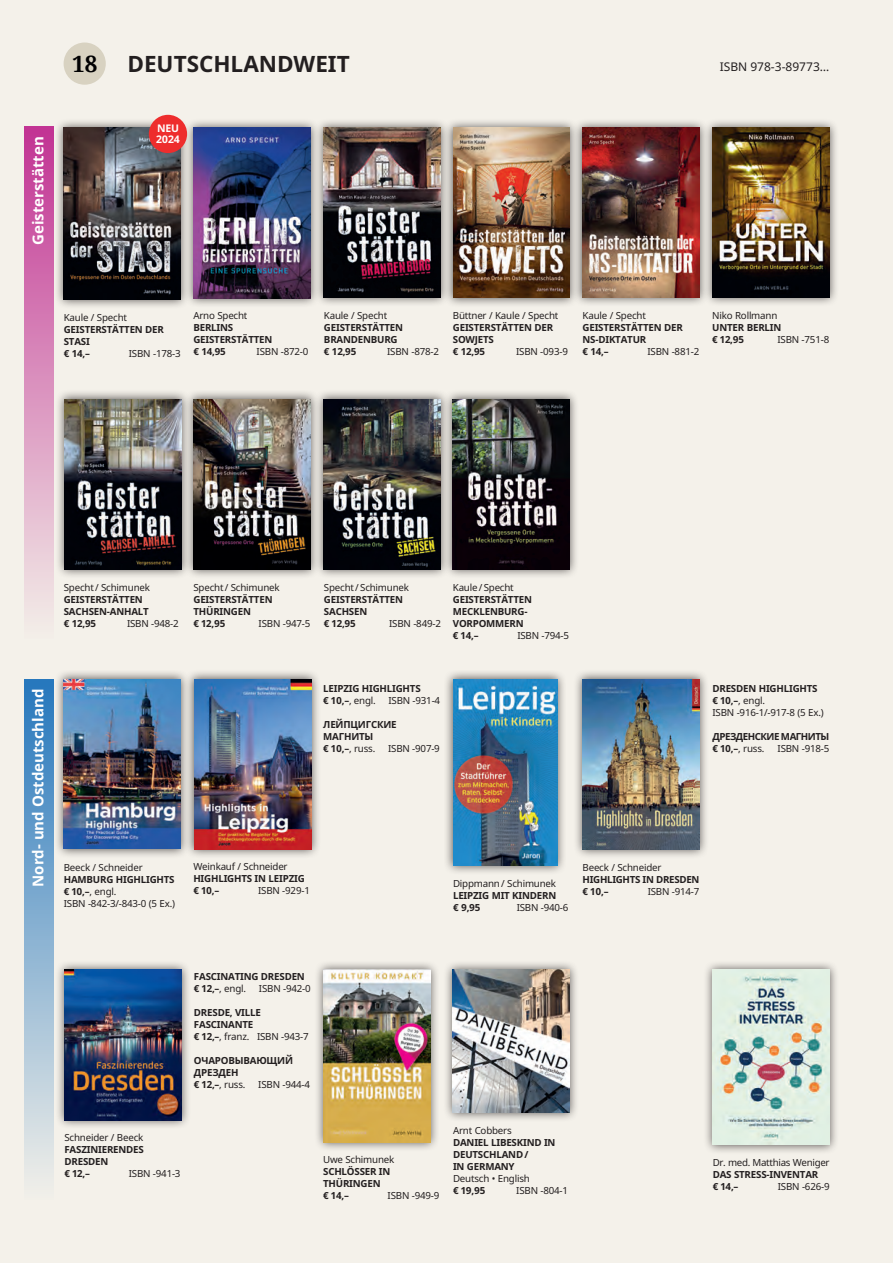
<style>
.page{position:relative;width:893px;height:1263px;background:#f4f1ea}
.page>*{position:absolute;margin:0;border:0;box-sizing:border-box;transform-origin:0 0}
.t1{font:700 22.5px "Noto Sans";color:#231f20}
.t2{font:700 22.5px "Noto Serif";color:#000001}
.t3{font:700 15px "Noto Sans";color:#fff}
.t4{font:12px "Noto Sans";color:#231f20}
.t5{font:700 10.5px/10.5px "Noto Sans";letter-spacing:-.02em;color:#fff}
.t6{font:700 9.75px/12px "Noto Sans";letter-spacing:-.02em;color:#231f20}
.t7{font:9.75px/12px "Noto Sans";letter-spacing:-.02em;color:#231f20}
.t8{font:700 9.75px/12px "Noto Sans";letter-spacing:-.05em;color:#231f20}
.s1{font-weight:400}
.s2{font-weight:700}
</style>
<div class="page">
<div style="left:64px;top:43px;width:42px;height:42px;background:#d8d2c1;border-radius:50%"></div>
<div style="left:24px;top:679px;width:30px;height:520px;background:linear-gradient(to bottom,#2577bc,#f1efe9)"></div>
<div style="left:24px;top:127px;width:30px;height:512px;background:linear-gradient(to bottom,#c13293,#f3eee8)"></div>
<div style="left:185px;top:670px;width:136px;height:189px;background:#231f20;opacity:.75"></div>
<img style="left:194px;top:679px;width:117px;height:171px">
<div style="left:573px;top:670px;width:136px;height:189px;background:#231f20;opacity:.75"></div>
<img style="left:582px;top:679px;width:117px;height:170px">
<div style="left:444px;top:670px;width:122px;height:205px;background:#231f20;opacity:.75"></div>
<img style="left:453px;top:679px;width:104px;height:187px">
<div style="left:54px;top:670px;width:136px;height:188px;background:#231f20;opacity:.75"></div>
<img style="left:64px;top:679px;width:117px;height:170px">
<div style="left:55px;top:390px;width:136px;height:189px;background:#231f20;opacity:.75"></div>
<img style="left:64px;top:399px;width:117px;height:170px">
<div style="left:184px;top:390px;width:136px;height:189px;background:#231f20;opacity:.75"></div>
<img style="left:193px;top:399px;width:117px;height:171px">
<div style="left:314px;top:390px;width:136px;height:189px;background:#231f20;opacity:.75"></div>
<img style="left:324px;top:399px;width:117px;height:170px">
<div style="left:444px;top:390px;width:135px;height:189px;background:#231f20;opacity:.75"></div>
<img style="left:453px;top:399px;width:117px;height:170px">
<div style="left:444px;top:118px;width:135px;height:189px;background:#231f20;opacity:.75"></div>
<img style="left:453px;top:128px;width:117px;height:170px">
<div style="left:573px;top:118px;width:135px;height:189px;background:#231f20;opacity:.75"></div>
<img style="left:582px;top:128px;width:117px;height:170px">
<div style="left:184px;top:118px;width:136px;height:190px;background:#231f20;opacity:.75"></div>
<img style="left:193px;top:128px;width:117px;height:170px">
<div style="left:54px;top:118px;width:136px;height:191px;background:#231f20;opacity:.75"></div>
<img style="left:64px;top:128px;width:117px;height:172px">
<div style="left:703px;top:118px;width:136px;height:189px;background:#231f20;opacity:.75"></div>
<img style="left:712px;top:128px;width:117px;height:170px">
<div style="left:315px;top:118px;width:135px;height:189px;background:#231f20;opacity:.75"></div>
<img style="left:324px;top:128px;width:117px;height:170px">
<div style="left:55px;top:960px;width:136px;height:169px;background:#231f20;opacity:.75"></div>
<img style="left:64px;top:969px;width:117px;height:151px">
<div style="left:314px;top:960px;width:125px;height:191px;background:#231f20;opacity:.75"></div>
<img style="left:323px;top:969px;width:107px;height:173px">
<div style="left:444px;top:960px;width:135px;height:162px;background:#231f20;opacity:.75"></div>
<img style="left:453px;top:969px;width:117px;height:144px">
<div style="left:703px;top:960px;width:136px;height:194px;background:#231f20;opacity:.75"></div>
<img style="left:712px;top:969px;width:117px;height:176px">
<div style="left:149px;top:115px;width:38px;height:38px;background:#ee2d2d;border-radius:50%"></div>
<h2 class="t3" style="left:30px;top:245px;width:110px;rotate:-90deg">Geisterstätten</h2>
<h1 class="t2" style="left:72px;top:48px;width:27px">18</h1>
<h1 class="t1" style="left:127px;top:51px;width:224px">DEUTSCHLANDWEIT</h1>
<p class="t4" style="left:720px;top:60px;width:111px">ISBN 978-3-89773…</p>
<p class="t5" style="left:156px;top:123px;width:25px">NEU<br>2024</p>
<p class="t7" style="left:64px;top:312px;width:65px">Kaule / Specht</p>
<p class="t6" style="left:64px;top:324px;width:102px">GEISTERSTÄTTEN DER<br>STASI<br>€ 14,–</p>
<p class="t7" style="left:129px;top:348px;width:53px">ISBN -178-3</p>
<p class="t7" style="left:193px;top:309px;width:56px">Arno Specht</p>
<p class="t6" style="left:193px;top:321px;width:81px">BERLINS<br>GEISTERSTÄTTEN € 14,95</p>
<p class="t7" style="left:257px;top:345px;width:53px">ISBN -872-0</p>
<p class="t7" style="left:324px;top:309px;width:65px">Kaule / Specht</p>
<p class="t6" style="left:324px;top:321px;width:81px">GEISTERSTÄTTEN<br>BRANDENBURG € 12,95</p>
<p class="t7" style="left:387px;top:345px;width:53px">ISBN -878-2</p>
<p class="t7" style="left:453px;top:309px;width:107px">Büttner / Kaule / Specht</p>
<p class="t6" style="left:453px;top:321px;width:102px">GEISTERSTÄTTEN DER<br>SOWJETS<br>€ 12,95</p>
<p class="t7" style="left:516px;top:345px;width:53px">ISBN -093-9</p>
<p class="t7" style="left:583px;top:310px;width:65px">Kaule / Specht</p>
<p class="t6" style="left:583px;top:322px;width:102px">GEISTERSTÄTTEN DER<br>NS-DIKTATUR<br>€ 14,–</p>
<p class="t7" style="left:647px;top:346px;width:53px">ISBN -881-2</p>
<p class="t7" style="left:712px;top:309px;width:67px">Niko Rollmann</p>
<p class="t6" style="left:712px;top:321px;width:71px">UNTER BERLIN € 12,95</p>
<p class="t7" style="left:777px;top:333px;width:53px">ISBN -751-8</p>
<h2 class="t3" style="left:30px;top:887px;width:199px;rotate:-90deg">Nord- und Ostdeutschland</h2>
<p class="t7" style="left:64px;top:582px;width:88px">Specht / Schimunek</p>
<p class="t6" style="left:64px;top:594px;width:87px">GEISTERSTÄTTEN<br>SACHSEN-ANHALT € 12,95</p>
<p class="t7" style="left:127px;top:618px;width:53px">ISBN -948-2</p>
<p class="t7" style="left:193px;top:582px;width:88px">Specht / Schimunek</p>
<p class="t6" style="left:193px;top:594px;width:81px">GEISTERSTÄTTEN<br>THÜRINGEN<br>€ 12,95</p>
<p class="t7" style="left:259px;top:618px;width:53px">ISBN -947-5</p>
<p class="t7" style="left:324px;top:582px;width:87px">Specht / Schimunek</p>
<p class="t6" style="left:324px;top:594px;width:81px">GEISTERSTÄTTEN<br>SACHSEN<br>€ 12,95</p>
<p class="t7" style="left:389px;top:618px;width:53px">ISBN -849-2</p>
<p class="t7" style="left:453px;top:582px;width:62px">Kaule / Specht</p>
<p class="t6" style="left:453px;top:594px;width:81px">GEISTERSTÄTTEN<br>MECKLENBURG-<br>VORPOMMERN<br>€ 14,–</p>
<p class="t7" style="left:517px;top:630px;width:53px">ISBN -794-5</p>
<p class="t6" style="left:323px;top:683px;width:99px">LEIPZIG HIGHLIGHTS € 10,–<span class="s1">, engl.</span></p>
<p class="t7" style="left:388px;top:695px;width:53px">ISBN -931-4</p>
<p class="t6" style="left:323px;top:719px;width:75px">ЛЕЙПЦИГСКИЕ<br>МАГНИТЫ<br>€ 10,–<span class="s1">, russ.</span></p>
<p class="t7" style="left:388px;top:743px;width:53px">ISBN -907-9</p>
<p class="t7" style="left:712px;top:683px;width:113px"><span class="s2">DRESDEN HIGHLIGHTS € 10,–</span>, engl.<br>ISBN -916-1/-917-8 (5 Ex.)</p>
<p class="t8" style="left:712px;top:731px;width:118px">ДРЕЗДЕНСКИЕ МАГНИТЫ € 10,–<span class="s1">, russ.</span></p>
<p class="t7" style="left:777px;top:743px;width:53px">ISBN -918-5</p>
<p class="t7" style="left:64px;top:861px;width:80px">Beeck / Schneider</p>
<p class="t7" style="left:64px;top:873px;width:113px"><span class="s2">HAMBURG HIGHLIGHTS € 10,–</span>, engl.<br>ISBN -842-3/-843-0 (5 Ex.)</p>
<p class="t7" style="left:193px;top:861px;width:96px">Weinkauf / Schneider</p>
<p class="t6" style="left:193px;top:873px;width:113px">HIGHLIGHTS IN LEIPZIG € 10,–</p>
<p class="t7" style="left:258px;top:885px;width:53px">ISBN -929-1</p>
<p class="t7" style="left:453px;top:877px;width:105px">Dippmann / Schimunek</p>
<p class="t6" style="left:453px;top:889px;width:105px">LEIPZIG MIT KINDERN € 9,95</p>
<p class="t7" style="left:517px;top:901px;width:53px">ISBN -940-6</p>
<p class="t7" style="left:583px;top:861px;width:80px">Beeck / Schneider</p>
<p class="t6" style="left:583px;top:873px;width:118px">HIGHLIGHTS IN DRESDEN € 10,–</p>
<p class="t7" style="left:648px;top:885px;width:53px">ISBN -914-7</p>
<p class="t6" style="left:194px;top:971px;width:112px">FASCINATING DRESDEN € 12,–<span class="s1">, engl.</span></p>
<p class="t7" style="left:259px;top:983px;width:53px">ISBN -942-0</p>
<p class="t6" style="left:194px;top:1007px;width:116px">DRESDE, VILLE<br>FASCINANTE<br>€ 12,–<span class="s1">, franz. ISBN -943-7</span></p>
<p class="t6" style="left:194px;top:1055px;width:101px">ОЧАРОВЫВАЮЩИЙ<br>ДРЕЗДЕН<br>€ 12,–<span class="s1">, russ.</span></p>
<p class="t7" style="left:258px;top:1079px;width:53px">ISBN -944-4</p>
<p class="t7" style="left:64px;top:1132px;width:80px">Schneider / Beeck</p>
<p class="t6" style="left:64px;top:1144px;width:81px">FASZINIERENDES<br>DRESDEN<br>€ 12,–</p>
<p class="t7" style="left:129px;top:1168px;width:53px">ISBN -941-3</p>
<p class="t7" style="left:323px;top:1154px;width:73px">Uwe Schimunek</p>
<p class="t6" style="left:323px;top:1166px;width:69px">SCHLÖSSER IN<br>THÜRINGEN<br>€ 14,–</p>
<p class="t7" style="left:388px;top:1190px;width:53px">ISBN -949-9</p>
<p class="t7" style="left:453px;top:1124px;width:60px">Arnt Cobbers</p>
<p class="t6" style="left:453px;top:1136px;width:104px">DANIEL LIBESKIND IN<br>DEUTSCHLAND /<br>IN GERMANY</p>
<p class="t7" style="left:453px;top:1172px;width:78px">Deutsch • English</p>
<p class="t6" style="left:453px;top:1184px;width:34px">€ 19,95</p>
<p class="t7" style="left:516px;top:1184px;width:53px">ISBN -804-1</p>
<p class="t7" style="left:713px;top:1157px;width:118px">Dr. med. Matthias Weniger</p>
<p class="t6" style="left:713px;top:1169px;width:107px">DAS STRESS-INVENTAR € 14,–</p>
<p class="t7" style="left:778px;top:1181px;width:53px">ISBN -626-9</p>
</div>
